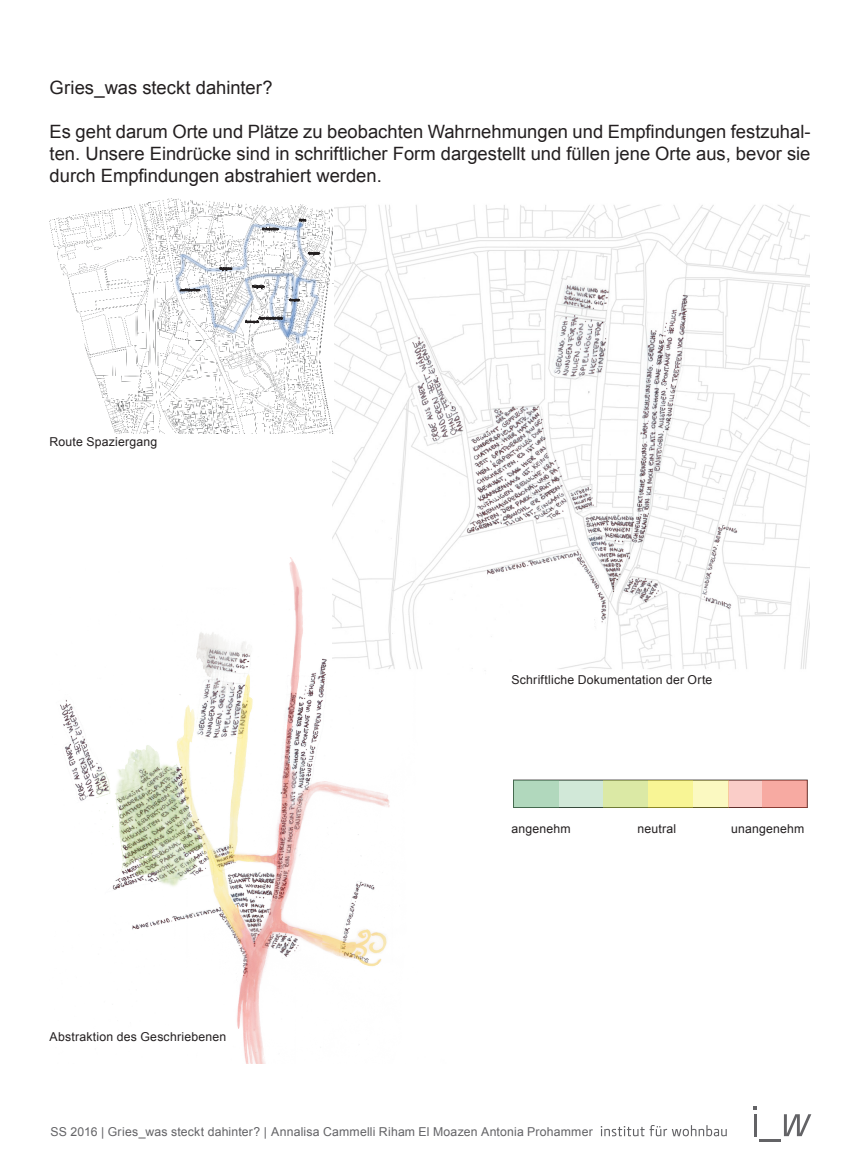
<style>
.page{position:relative;width:859px;height:1156px;background:#fff}
.page>*{position:absolute;margin:0;border:0;box-sizing:border-box;transform-origin:0 0}
.t1{font:18.38px/22.1px "Arial";color:#231f20;text-align:justify}
.t2{font:12.25px "Arial";letter-spacing:.015em;color:#231f20}
.t3{font:12.25px "Arial";letter-spacing:.015em;color:#636366}
</style>
<div class="page">
<svg style="left:600px;top:1125px;width:126px;height:11px"></svg>
<hr style="left:759px;top:1139px;width:21px;height:2px;background:#636366">
<svg style="left:783px;top:1114px;width:28px;height:22px"></svg>
<hr style="left:753px;top:1114px;width:3px;height:22px;background:#636366">
<img style="left:332px;top:205px;width:477px;height:464px">
<img style="left:60px;top:557px;width:446px;height:506px">
<img style="left:50px;top:198px;width:283px;height:235px">
<img style="left:174px;top:220px;width:146px;height:125px">
<svg style="left:299px;top:219px;width:6px;height:2px"></svg>
<svg style="left:262px;top:228px;width:16px;height:3px"></svg>
<svg style="left:220px;top:267px;width:11px;height:3px"></svg>
<svg style="left:253px;top:285px;width:11px;height:3px"></svg>
<svg style="left:180px;top:288px;width:20px;height:3px"></svg>
<svg style="left:289px;top:298px;width:10px;height:3px"></svg>
<svg style="left:308px;top:252px;width:11px;height:3px"></svg>
<svg style="left:245px;top:317px;width:37px;height:6px"></svg>
<div style="left:513px;top:780px;width:135px;height:27px;background:#d1e8d8"></div>
<div style="left:603px;top:780px;width:90px;height:27px;background:#dbe9a5"></div>
<svg style="left:648px;top:780px;width:80px;height:27px;background:#f6f3a5"></svg>
<div style="left:728px;top:780px;width:79px;height:27px;background:#facdc8"></div>
<div style="left:513px;top:780px;width:45px;height:27px;background:#b1d8bd"></div>
<div style="left:762px;top:780px;width:45px;height:27px;background:#f7aaa2"></div>
<p class="t1" style="left:50px;top:77px;width:224px">Gries_was steckt dahinter?</p>
<p class="t1" style="left:50px;top:121px;width:762px">Es geht darum Orte und Plätze zu beobachten Wahrnehmungen und Empfindungen festzuhal&shy;ten. Unsere Eindrücke sind in schriftlicher Form dargestellt und füllen jene Orte aus, bevor sie durch Empfindungen abstrahiert werden.</p>
<p class="t2" style="left:50px;top:433px;width:109px">Route Spaziergang</p>
<p class="t2" style="left:50px;top:1028px;width:178px">Abstraktion des Geschriebenen</p>
<p class="t2" style="left:511px;top:671px;width:202px">Schriftliche Dokumentation der Orte</p>
<p class="t2" style="left:511px;top:820px;width:61px">angenehm</p>
<p class="t2" style="left:637px;top:820px;width:40px">neutral</p>
<p class="t2" style="left:731px;top:820px;width:75px">unangenehm</p>
<p class="t3" style="left:50px;top:1124px;width:543px">SS 2016 | Gries_was steckt dahinter? | Annalisa Cammelli Riham El Moazen Antonia Prohammer</p>
</div>
